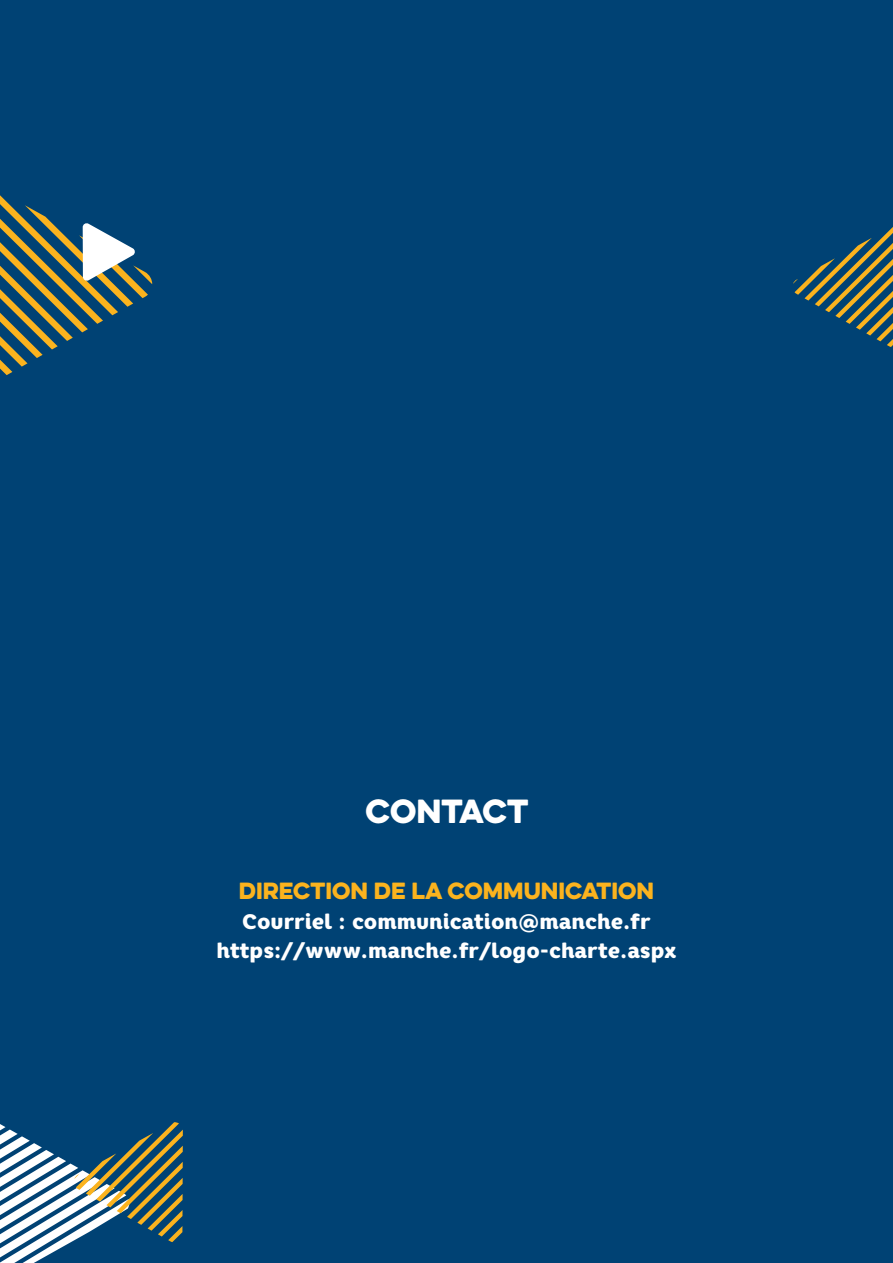
<style>
.page{position:relative;width:893px;height:1263px;background:#004274}
.page>*{position:absolute;margin:0;border:0;box-sizing:border-box;transform-origin:0 0}
.t1{font:30px "Eveleth Clean";color:#fff}
.texte_blanc{font:900 21px "Core Rhino 85";color:#fff}
.texte_ss_blanc{font:21px "Eveleth Clean";color:#fbb31e}
</style>
<div class="page">
<svg style="left:793px;top:227px;width:100px;height:120px"></svg>
<svg style="left:0;top:195px;width:152px;height:180px"></svg>
<svg style="left:0;top:1122px;width:183px;height:141px"></svg>
<p class="t1" style="left:366px;top:789px;width:164px">CONTACT</p>
<p class="texte_ss_blanc" style="left:239px;top:875px;width:416px">DIRECTION DE LA COMMUNICATION</p>
<p class="texte_blanc" style="left:242px;top:908px;width:410px">Courriel : communication@manche.fr</p>
<p class="texte_blanc" style="left:217px;top:937px;width:461px">https://www.manche.fr/logo-charte.aspx</p>
</div>
